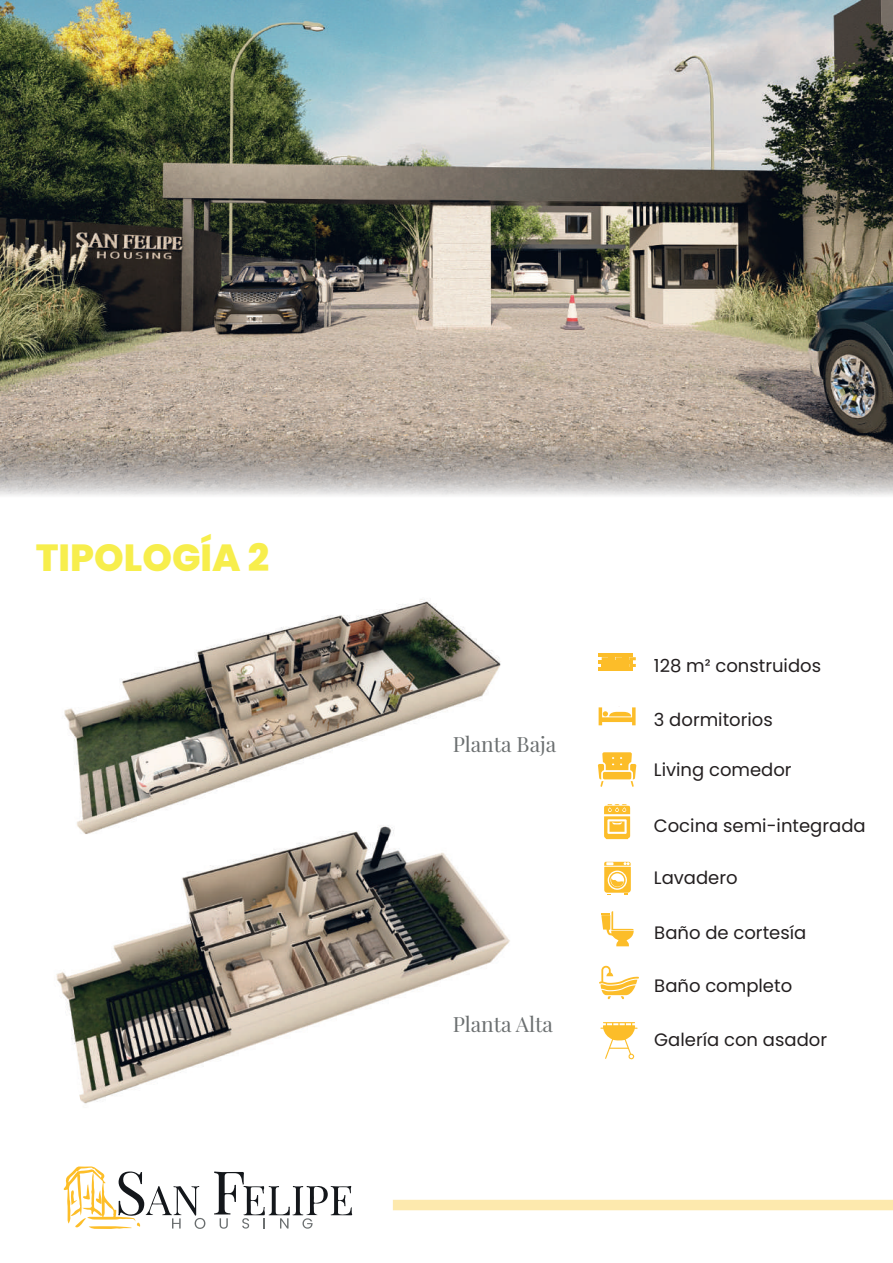
<style>
.page{position:relative;width:893px;height:1263px;background:#fff}
.page>*{position:absolute;margin:0;border:0;box-sizing:border-box;transform-origin:0 0}
.t1{font:800 37.8px "Poppins";color:#f7ee4c}
.t2{font:21px "Playfair Display";color:#6b6f70}
.t3{font:18px "Poppins";color:#231f20}
</style>
<div class="page">
<img style="left:0;top:0;width:893px;height:435px">
<svg style="left:0;top:435px;width:893px;height:61px;background:#b6aea8"></svg>
<img style="left:64px;top:599px;width:437px;height:220px">
<img style="left:56px;top:819px;width:454px;height:285px">
<svg style="left:599px;top:707px;width:37px;height:18px"></svg>
<svg style="left:601px;top:911px;width:33px;height:35px"></svg>
<svg style="left:598px;top:752px;width:38px;height:35px"></svg>
<svg style="left:604px;top:804px;width:26px;height:35px"></svg>
<svg style="left:599px;top:966px;width:40px;height:33px"></svg>
<svg style="left:600px;top:1022px;width:38px;height:38px"></svg>
<svg style="left:598px;top:654px;width:38px;height:16px"></svg>
<svg style="left:214px;top:1171px;width:138px;height:58px"></svg>
<svg style="left:63px;top:1166px;width:142px;height:63px"></svg>
<div style="left:393px;top:1200px;width:500px;height:10px;background:#fde9ad"></div>
<svg style="left:604px;top:862px;width:27px;height:33px"></svg>
<h1 class="t1" style="left:36px;top:536px;width:235px">TIPOLOGÍA 2</h1>
<p class="t2" style="left:453px;top:727px;width:105px">Planta Baja</p>
<p class="t2" style="left:453px;top:1008px;width:102px">Planta Alta</p>
<p class="t3" style="left:654px;top:655px;width:169px">128 m² construidos</p>
<p class="t3" style="left:654px;top:709px;width:120px">3 dormitorios</p>
<p class="t3" style="left:654px;top:759px;width:139px">Living comedor</p>
<p class="t3" style="left:654px;top:815px;width:213px">Cocina semi-integrada</p>
<p class="t3" style="left:654px;top:867px;width:85px">Lavadero</p>
<p class="t3" style="left:654px;top:922px;width:154px">Baño de cortesía</p>
<p class="t3" style="left:654px;top:975px;width:139px">Baño completo</p>
<p class="t3" style="left:654px;top:1029px;width:174px">Galería con asador</p>
</div>
